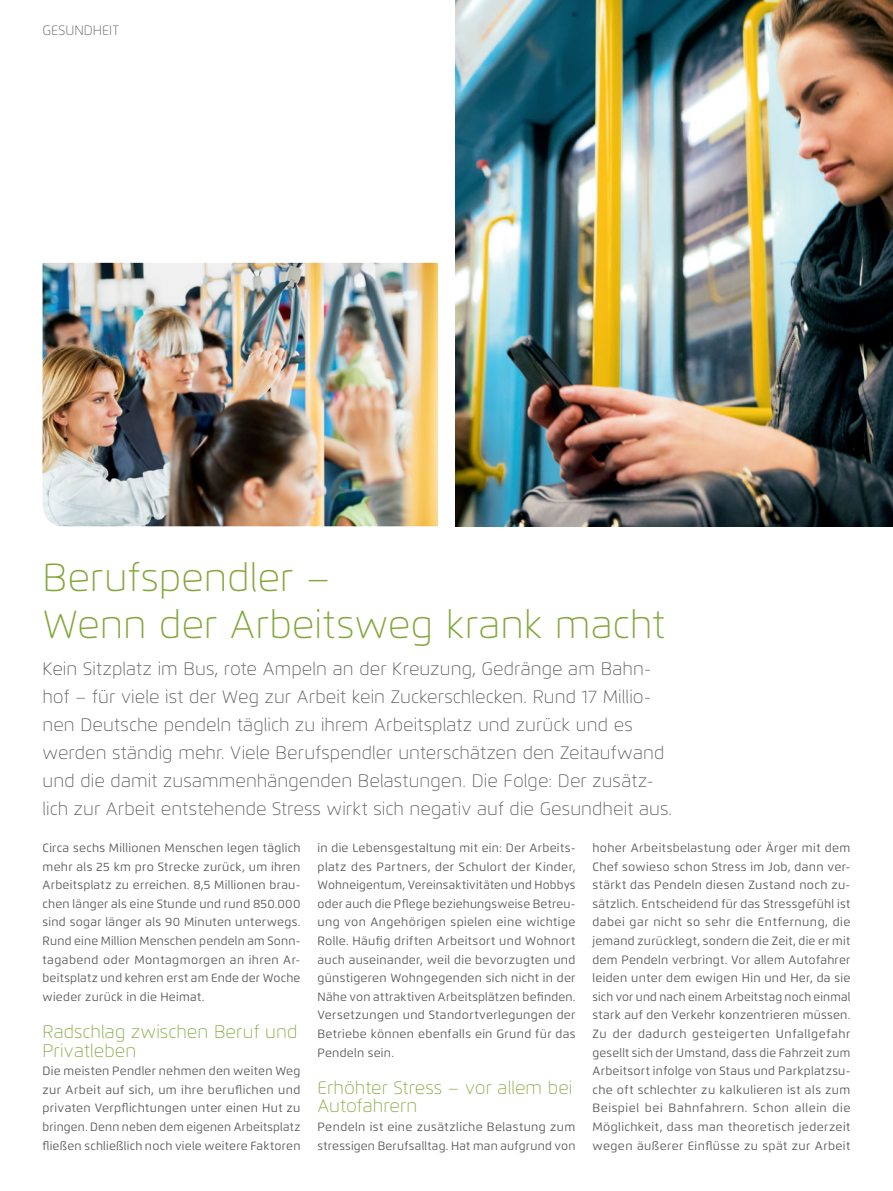
<style>
.page{position:relative;width:893px;height:1191px;background:#fff}
.page>*{position:absolute;margin:0;border:0;box-sizing:border-box;transform-origin:0 0}
.t1{font:100 39px/46.5px "Flexo";color:#83a73c}
.t2{font:100 18px/27.9px "Flexo";letter-spacing:.005em;color:#57585a}
.t3{font:100 18px/18.6px "Flexo";letter-spacing:.005em;color:#83a73c}
.t4{font:100 13.5px "Flexo";color:#57585a}
.t5{font:12px/18.6px "Flexo";letter-spacing:.025em;color:#57585a;text-align:justify}
</style>
<div class="page">
<img style="left:455px;top:0;width:438px;height:526px">
<img style="left:43px;top:263px;width:395px;height:263px">
<p class="t4" style="left:43px;top:22px;width:78px">GESUNDHEIT</p>
<h1 class="t1" style="left:43px;top:555px;width:624px">Berufspendler –<br>Wenn der Arbeitsweg krank macht</h1>
<p class="t2" style="left:43px;top:655px;width:631px">Kein Sitzplatz im Bus, rote Ampeln an der Kreuzung, Gedränge am Bahn&shy;hof – für viele ist der Weg zur Arbeit kein Zuckerschlecken. Rund 17 Millio&shy;nen Deutsche pendeln täglich zu ihrem Arbeitsplatz und zurück und es werden ständig mehr. Viele Berufspendler unterschätzen den Zeitaufwand und die damit zusammenhängenden Belastungen. Die Folge: Der zusätz&shy;lich zur Arbeit entstehende Stress wirkt sich negativ auf die Gesundheit aus.</p>
<p class="t5" style="left:43px;top:838px;width:259px">Circa sechs Millionen Menschen legen täglich mehr als 25 km pro Strecke zurück, um ihren Arbeitsplatz zu erreichen. 8,5 Millionen brau&shy;chen länger als eine Stunde und rund 850.000 sind sogar länger als 90 Minuten unterwegs.<br>Rund eine Million Menschen pendeln am Sonn&shy;tagabend oder Montagmorgen an ihren Ar&shy;beitsplatz und kehren erst am Ende der Woche wieder zurück in die Heimat.</p>
<h2 class="t3" style="left:43px;top:1022px;width:256px">Radschlag zwischen Beruf und<br>Privatleben</h2>
<p class="t5" style="left:43px;top:1061px;width:259px">Die meisten Pendler nehmen den weiten Weg zur Arbeit auf sich, um ihre beruflichen und privaten Verpflichtungen unter einen Hut zu bringen. Denn neben dem eigenen Arbeitsplatz fließen schließlich noch viele weitere Faktoren</p>
<p class="t5" style="left:317px;top:838px;width:259px">in die Lebensgestaltung mit ein: Der Arbeits&shy;platz des Partners, der Schulort der Kinder, Wohneigentum, Vereinsaktivitäten und Hobbys oder auch die Pflege beziehungsweise Betreu&shy;ung von Angehörigen spielen eine wichtige Rolle. Häufig driften Arbeitsort und Wohnort auch auseinander, weil die bevorzugten und günstigeren Wohngegenden sich nicht in der Nähe von attraktiven Arbeitsplätzen befinden.<br>Versetzungen und Standortverlegungen der Betriebe können ebenfalls ein Grund für das Pendeln sein.</p>
<h2 class="t3" style="left:317px;top:1078px;width:256px">Erhöhter Stress – vor allem bei<br>Autofahrern</h2>
<p class="t5" style="left:317px;top:1117px;width:259px">Pendeln ist eine zusätzliche Belastung zum stressigen Berufsalltag. Hat man aufgrund von</p>
<p class="t5" style="left:592px;top:838px;width:259px">hoher Arbeitsbelastung oder Ärger mit dem Chef sowieso schon Stress im Job, dann ver&shy;stärkt das Pendeln diesen Zustand noch zu&shy;sätzlich. Entscheidend für das Stressgefühl ist dabei gar nicht so sehr die Entfernung, die jemand zurücklegt, sondern die Zeit, die er mit dem Pendeln verbringt. Vor allem Autofahrer leiden unter dem ewigen Hin und Her, da sie sich vor und nach einem Arbeitstag noch einmal stark auf den Verkehr konzentrieren müssen.<br>Zu der dadurch gesteigerten Unfallgefahr gesellt sich der Umstand, dass die Fahrzeit zum Arbeitsort infolge von Staus und Parkplatzsu&shy;che oft schlechter zu kalkulieren ist als zum Beispiel bei Bahnfahrern. Schon allein die Möglichkeit, dass man theoretisch jederzeit wegen äußerer Einflüsse zu spät zur Arbeit</p>
</div>
